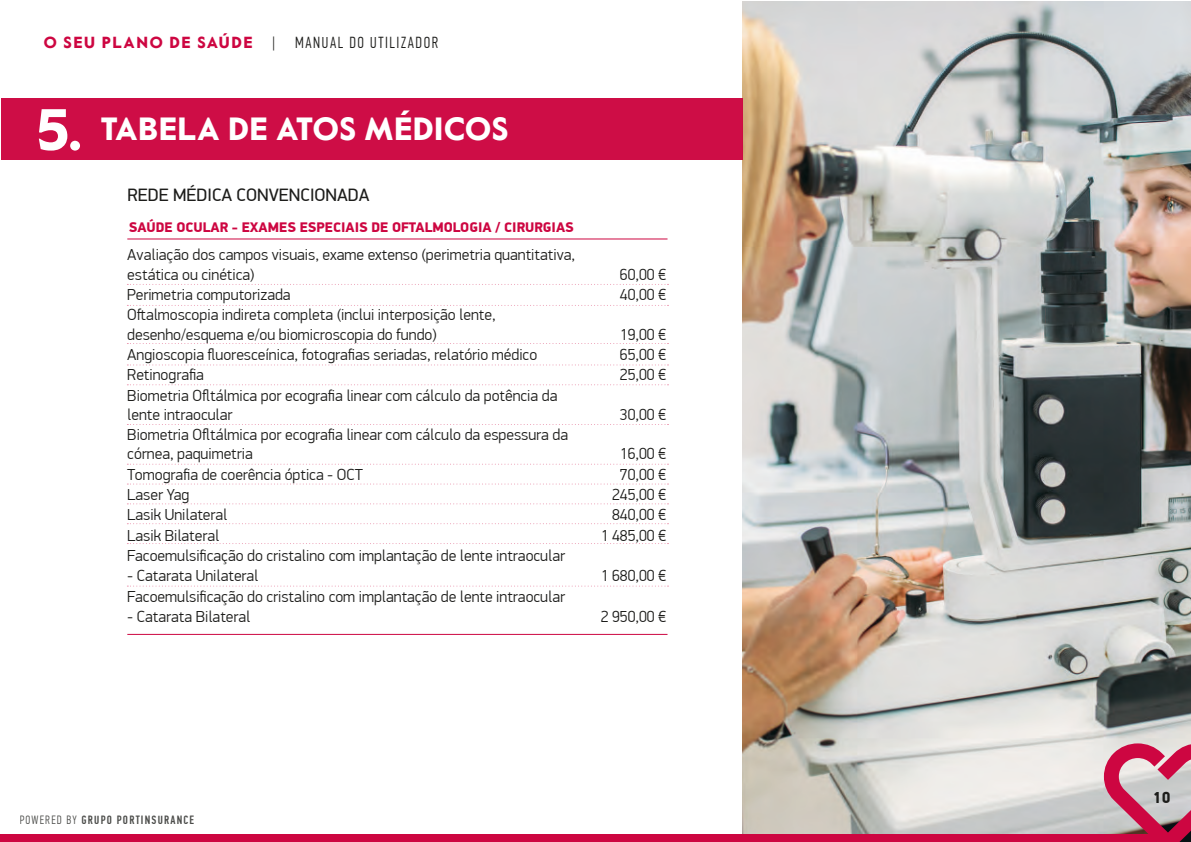
<style>
.page{position:relative;width:1191px;height:842px;background:#fff}
.page>*{position:absolute;margin:0;border:0;box-sizing:border-box;transform-origin:0 0}
.t1{font:900 32px "Value Sans Pro";letter-spacing:.02em;color:#fff}
.t2{font:18px "PF Din Display Pro";color:#1d1d1b}
.t3{font:300 16px/19.2px "PF Din Display Pro";color:#1d1d1b}
.t4{font:300 16px "PF Din Text Comp Pro";letter-spacing:.1em;color:#1d1d1b}
.t5{font:900 16px "PF Din Display Pro";color:#1d1d1b}
.t6{font:900 14px "PF Din Display Pro";color:#cd0641}
.t7{font:500 12px "PF Din Text Comp Pro";letter-spacing:.1em;color:#1e1f1c}
.s1{font-family:"Value Sans Pro";font-weight:900;color:#cd0641}
.s2{font-size:58px}
.s3{font-weight:300}
</style>
<div class="page">
<img style="left:743px;top:1px;width:448px;height:833px">
<hr style="left:127px;top:238px;width:540px;height:1px;background:#cd0641">
<hr style="left:127px;top:634px;width:540px;height:1px;background:#cd0641">
<svg style="left:127px;top:284px;width:541px;height:1px"></svg>
<svg style="left:127px;top:305px;width:541px;height:1px"></svg>
<svg style="left:127px;top:343px;width:541px;height:1px"></svg>
<svg style="left:127px;top:364px;width:541px;height:1px"></svg>
<svg style="left:127px;top:384px;width:541px;height:1px"></svg>
<svg style="left:127px;top:424px;width:541px;height:1px"></svg>
<svg style="left:127px;top:464px;width:541px;height:1px"></svg>
<svg style="left:127px;top:483px;width:541px;height:1px"></svg>
<svg style="left:127px;top:503px;width:541px;height:1px"></svg>
<svg style="left:127px;top:523px;width:541px;height:1px"></svg>
<svg style="left:127px;top:543px;width:541px;height:1px"></svg>
<svg style="left:127px;top:586px;width:541px;height:1px"></svg>
<div style="left:0;top:834px;width:1156px;height:8px;background:#cd0641"></div>
<svg style="left:1104px;top:743px;width:87px;height:99px;background:#ca788f"></svg>
<div style="left:1px;top:99px;width:742px;height:61px;background:#ce0d46"></div>
<p class="t4" style="left:44px;top:33px;width:396px"><span class="s1">O SEU PLANO DE SAÚDE</span> | MANUAL DO UTILIZADOR</p>
<h1 class="t1" style="left:37px;top:110px;width:473px"><span class="s2">5.</span> TABELA DE ATOS MÉDICOS</h1>
<p class="t2" style="left:128px;top:184px;width:243px">REDE MÉDICA CONVENCIONADA</p>
<p class="t6" style="left:129px;top:219px;width:447px">SAÚDE OCULAR - EXAMES ESPECIAIS DE OFTALMOLOGIA / CIRURGIAS</p>
<p class="t3" style="left:127px;top:246px;width:449px">Avaliação dos campos visuais, exame extenso (perimetria quantitativa, estática ou cinética)</p>
<p class="t3" style="left:620px;top:265px;width:48px">60,00 €</p>
<p class="t3" style="left:127px;top:285px;width:165px">Perimetria computorizada</p>
<p class="t3" style="left:620px;top:285px;width:48px">40,00 €</p>
<p class="t3" style="left:127px;top:305px;width:370px">Oftalmoscopia indireta completa (inclui interposição lente, desenho/esquema e/ou biomicroscopia do fundo)</p>
<p class="t3" style="left:620px;top:325px;width:48px">19,00 €</p>
<p class="t3" style="left:127px;top:345px;width:411px">Angioscopia fluoresceínica, fotografias seriadas, relatório médico</p>
<p class="t3" style="left:620px;top:345px;width:48px">65,00 €</p>
<p class="t3" style="left:127px;top:365px;width:78px">Retinografia</p>
<p class="t3" style="left:620px;top:365px;width:48px">25,00 €</p>
<p class="t3" style="left:127px;top:386px;width:431px">Biometria Ofltálmica por ecografia linear com cálculo da potência da lente intraocular</p>
<p class="t3" style="left:620px;top:405px;width:48px">30,00 €</p>
<p class="t3" style="left:127px;top:425px;width:442px">Biometria Ofltálmica por ecografia linear com cálculo da espessura da córnea, paquimetria</p>
<p class="t3" style="left:620px;top:444px;width:48px">16,00 €</p>
<p class="t3" style="left:127px;top:465px;width:237px">Tomografia de coerência óptica - OCT</p>
<p class="t3" style="left:620px;top:465px;width:48px">70,00 €</p>
<p class="t3" style="left:127px;top:485px;width:64px">Laser Yag</p>
<p class="t3" style="left:612px;top:485px;width:55px">245,00 €</p>
<p class="t3" style="left:127px;top:505px;width:102px">Lasik Unilateral</p>
<p class="t3" style="left:612px;top:505px;width:55px">840,00 €</p>
<p class="t3" style="left:127px;top:526px;width:94px">Lasik Bilateral</p>
<p class="t3" style="left:601px;top:526px;width:67px">1 485,00 €</p>
<p class="t3" style="left:127px;top:546px;width:439px">Facoemulsificação do cristalino com implantação de lente intraocular</p>
<p class="t3" style="left:127px;top:566px;width:133px">- Catarata Unilateral</p>
<p class="t3" style="left:601px;top:566px;width:67px">1 680,00 €</p>
<p class="t3" style="left:127px;top:587px;width:439px">Facoemulsificação do cristalino com implantação de lente intraocular</p>
<p class="t3" style="left:127px;top:607px;width:125px">- Catarata Bilateral</p>
<p class="t3" style="left:601px;top:607px;width:67px">2 950,00 €</p>
<p class="t7" style="left:20px;top:813px;width:176px"><span class="s3">POWERED BY</span> GRUPO PORTINSURANCE</p>
<p class="t5" style="left:1153px;top:788px;width:19px">10</p>
</div>
